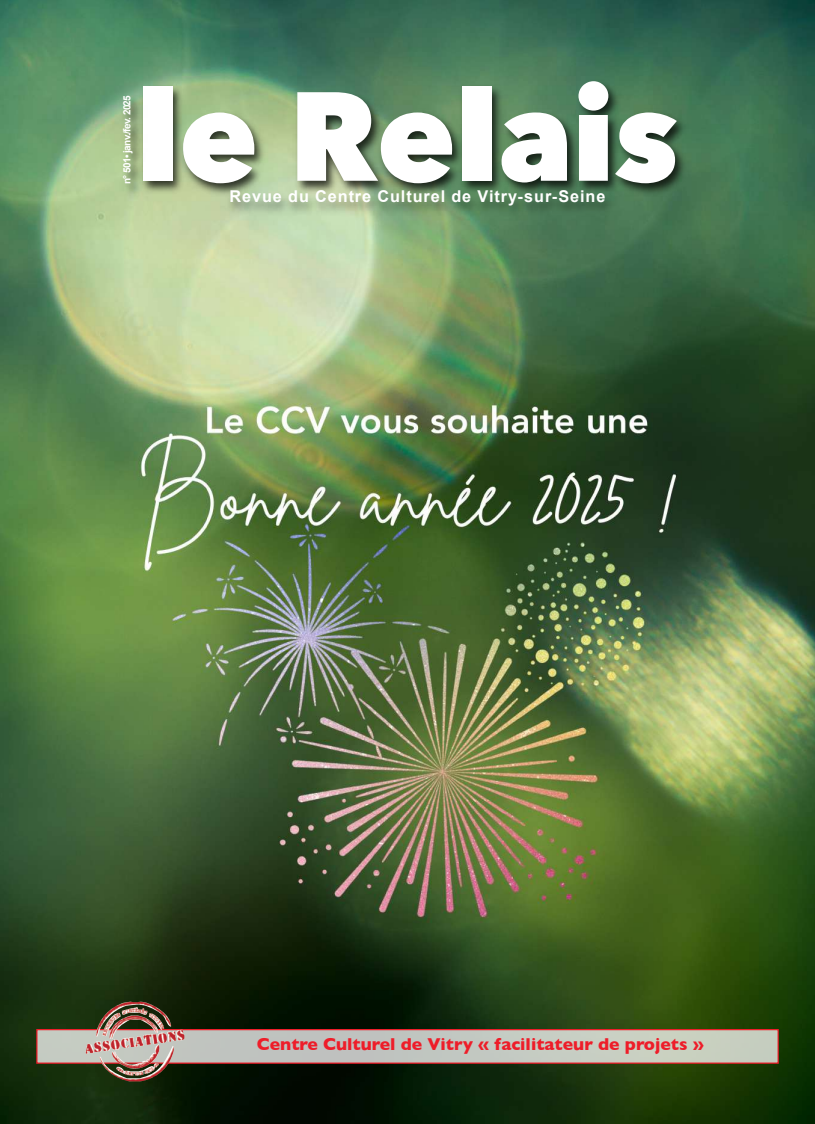
<style>
.page{position:relative;width:815px;height:1124px;background:#fff}
.page>*{position:absolute;margin:0;border:0;box-sizing:border-box;transform-origin:0 0}
.t1{font:800 125px "Avenir Next";color:#fff}
.t2{font:700 17.5px "Gill Sans";color:#ee1d29}
.t3{font:700 16.25px "Arial";letter-spacing:.055em;color:#fff}
.t4{font:700 10px "Arial";letter-spacing:-.06em;color:#fff}
</style>
<div class="page">
<img style="left:0;top:0;width:815px;height:1123px">
<img style="left:53px;top:50px;width:720px;height:201px">
<img style="left:71px;top:81px;width:131px;height:119px">
<div style="left:38px;top:1030px;width:740px;height:32px;background:#c3cac0"></div>
<div style="left:36px;top:1028px;width:743px;height:35px;border:1px solid #ee1d29"></div>
<img style="left:139px;top:184px;width:563px;height:47px">
<img style="left:85px;top:1001px;width:99px;height:80px">
<p class="t4" style="left:121px;top:184px;width:90px;rotate:-90deg">n° 501• janv./fev. 2025</p>
<h1 class="t1" style="left:136px;top:56px;width:544px">le Relais</h1>
<p class="t3" style="left:230px;top:187px;width:377px">Revue du Centre Culturel de Vitry-sur-Seine</p>
<p class="t2" style="left:257px;top:1033px;width:449px">Centre Culturel de Vitry « facilitateur de projets »</p>
</div>
